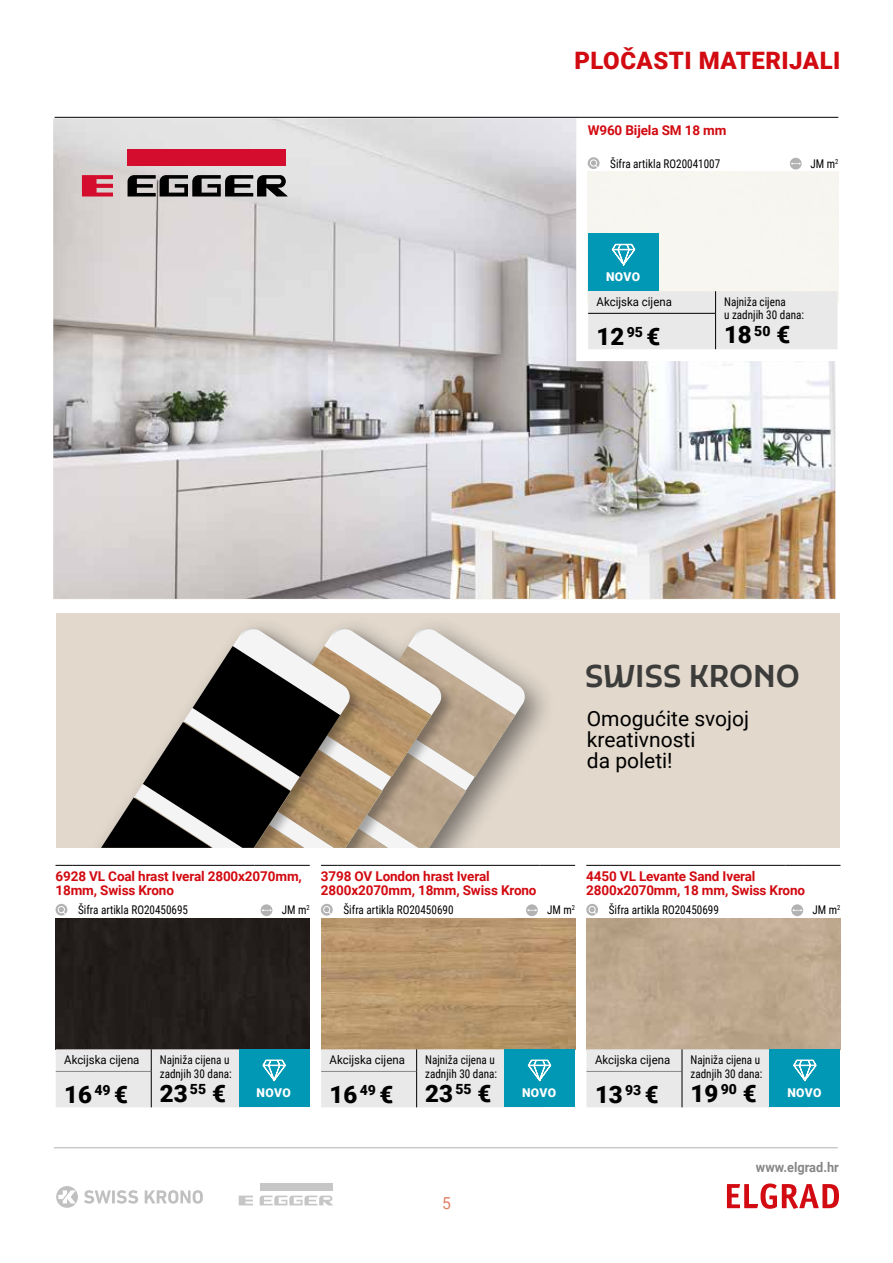
<style>
.page{position:relative;width:893px;height:1263px;background:#fff}
.page>*{position:absolute;margin:0;border:0;box-sizing:border-box;transform-origin:0 0}
.t1{font:600 30px "Kufam";letter-spacing:-.005em;color:#3c3c3b}
.t2{font:900 24px "Roboto";color:#000}
.t3{font:900 24px "Roboto";letter-spacing:.02em;color:#d20a11}
.t4{font:21px/21px "Roboto";color:#000}
.t5{font:16.5px "Roboto";color:#e17f63;scale:.95 1}
.t6{font:700 13.5px/13.5px "Roboto";letter-spacing:-.01em;color:#d20a11}
.t7{font:700 13.5px "Roboto";color:#878787;scale:.95 1}
.t8{font:900 12.15px "Roboto";letter-spacing:.025em;color:#fff}
.t9{font:12px/13.5px "Roboto Condensed";color:#000;scale:.93 1}
.t10{font:12px "Roboto";color:#000;scale:.95 1}
</style>
<div class="page">
<hr style="left:54px;top:1147px;width:784px;height:1px;background:#b3b2b2">
<svg style="left:727px;top:1183px;width:112px;height:26px"></svg>
<hr style="left:55px;top:117px;width:783px;height:1px;background:#000">
<img style="left:53px;top:118px;width:782px;height:481px">
<div style="left:56px;top:614px;width:784px;height:234px;background:#e2d8cc"></div>
<div style="left:56px;top:615px;width:500px;height:233px;background:#000;opacity:.49"></div>
<svg style="left:456px;top:627px;width:71px;height:221px"></svg>
<svg style="left:56px;top:627px;width:296px;height:221px"></svg>
<svg style="left:101px;top:646px;width:414px;height:202px"></svg>
<svg style="left:56px;top:865px;width:16px;height:1px"></svg>
<hr style="left:72px;top:865px;width:183px;height:1px;background:#000">
<svg style="left:255px;top:865px;width:19px;height:1px"></svg>
<hr style="left:274px;top:865px;width:36px;height:1px;background:#000">
<svg style="left:56px;top:904px;width:11px;height:12px"></svg>
<div style="left:58px;top:906px;width:7px;height:7px;border:1px solid #fff;border-radius:50%"></div>
<svg style="left:62px;top:911px;width:5px;height:5px"></svg>
<div style="left:261px;top:904px;width:11px;height:12px;background:#b3b2b2;border-radius:50%"></div>
<svg style="left:262px;top:909px;width:9px;height:2px"></svg>
<div style="left:56px;top:918px;width:254px;height:131px;background:#231e1b"></div>
<svg style="left:321px;top:865px;width:16px;height:1px"></svg>
<hr style="left:337px;top:865px;width:183px;height:1px;background:#000">
<svg style="left:520px;top:865px;width:20px;height:1px"></svg>
<hr style="left:540px;top:865px;width:35px;height:1px;background:#000">
<svg style="left:321px;top:904px;width:12px;height:12px"></svg>
<div style="left:323px;top:906px;width:7px;height:7px;border:1px solid #fff;border-radius:50%"></div>
<svg style="left:327px;top:911px;width:6px;height:5px"></svg>
<div style="left:526px;top:904px;width:12px;height:12px;background:#b3b2b2;border-radius:50%"></div>
<svg style="left:527px;top:909px;width:10px;height:2px"></svg>
<img style="left:321px;top:918px;width:254px;height:131px">
<svg style="left:586px;top:865px;width:17px;height:1px"></svg>
<hr style="left:603px;top:865px;width:182px;height:1px;background:#000">
<svg style="left:785px;top:865px;width:20px;height:1px"></svg>
<hr style="left:805px;top:865px;width:35px;height:1px;background:#000">
<div style="left:586px;top:904px;width:12px;height:12px;background:#b3b2b2;border-radius:50%"></div>
<div style="left:588px;top:906px;width:8px;height:7px;border:1px solid #fff;border-radius:50%"></div>
<svg style="left:593px;top:911px;width:5px;height:5px"></svg>
<div style="left:791px;top:904px;width:12px;height:12px;background:#b3b2b2;border-radius:50%"></div>
<svg style="left:792px;top:909px;width:10px;height:2px"></svg>
<div style="left:239px;top:1049px;width:71px;height:58px;background:#0098b5"></div>
<svg style="left:56px;top:1049px;width:230px;height:59px"></svg>
<div style="left:504px;top:1049px;width:71px;height:58px;background:#0098b5"></div>
<svg style="left:321px;top:1049px;width:231px;height:59px"></svg>
<div style="left:769px;top:1049px;width:71px;height:58px;background:#0098b5"></div>
<svg style="left:586px;top:1049px;width:231px;height:59px"></svg>
<div style="left:588px;top:157px;width:11px;height:12px;background:#b3b2b2;border-radius:50%"></div>
<div style="left:590px;top:159px;width:7px;height:8px;border:1px solid #fff;border-radius:50%"></div>
<svg style="left:594px;top:164px;width:6px;height:6px"></svg>
<div style="left:790px;top:158px;width:12px;height:12px;background:#b3b2b2;border-radius:50%"></div>
<svg style="left:791px;top:162px;width:9px;height:3px"></svg>
<div style="left:588px;top:172px;width:250px;height:131px;background:#f7f6ef"></div>
<div style="left:588px;top:234px;width:71px;height:57px;background:#0098b5"></div>
<svg style="left:588px;top:243px;width:249px;height:106px"></svg>
<div style="left:128px;top:149px;width:158px;height:16px;background:#d40c2d"></div>
<svg style="left:82px;top:175px;width:31px;height:21px"></svg>
<svg style="left:128px;top:175px;width:160px;height:21px;background:#5d5c5c"></svg>
<svg style="left:56px;top:1186px;width:22px;height:22px"></svg>
<svg style="left:58px;top:1190px;width:18px;height:13px"></svg>
<svg style="left:84px;top:1190px;width:54px;height:14px"></svg>
<svg style="left:145px;top:1190px;width:58px;height:14px"></svg>
<div style="left:260px;top:1184px;width:72px;height:7px;background:#c6c6c6"></div>
<svg style="left:239px;top:1195px;width:14px;height:10px"></svg>
<svg style="left:260px;top:1195px;width:73px;height:10px"></svg>
<h2 class="t3" style="left:574px;top:44px;width:268px">PLOČASTI MATERIJALI</h2>
<p class="t6" style="left:588px;top:123px;width:140px">W960 Bijela SM 18 mm</p>
<p class="t9" style="left:610px;top:156px;width:120px">Šifra artikla RO20041007</p>
<p class="t9" style="left:810px;top:156px;width:32px">JM m<sup>2</sup></p>
<p class="t8" style="left:606px;top:268px;width:36px">NOVO</p>
<p class="t10" style="left:597px;top:293px;width:81px">Akcijska cijena</p>
<p class="t9" style="left:724px;top:294px;width:87px">Najniža cijena<br>u zadnjih 30 dana:</p>
<h2 class="t2" style="left:724px;top:318px;width:68px">18 <sup>50</sup> €</h2>
<h2 class="t2" style="left:597px;top:320px;width:65px">12 <sup>95</sup> €</h2>
<h1 class="t1" style="left:585px;top:659px;width:216px">SWISS KRONO</h1>
<h3 class="t4" style="left:587px;top:707px;width:164px">Omogućite svojoj kreativnosti<br>da poleti!</h3>
<p class="t6" style="left:56px;top:869px;width:248px">6928 VL Coal hrast Iveral 2800x2070mm,<br>18mm, Swiss Krono</p>
<p class="t9" style="left:78px;top:903px;width:120px">Šifra artikla RO20450695</p>
<p class="t9" style="left:282px;top:903px;width:32px">JM m<sup>2</sup></p>
<p class="t6" style="left:321px;top:869px;width:217px">3798 OV London hrast Iveral<br>2800x2070mm, 18mm, Swiss Krono</p>
<p class="t9" style="left:343px;top:903px;width:120px">Šifra artikla RO20450690</p>
<p class="t9" style="left:547px;top:903px;width:32px">JM m<sup>2</sup></p>
<p class="t6" style="left:586px;top:869px;width:220px">4450 VL Levante Sand Iveral<br>2800x2070mm, 18 mm, Swiss Krono</p>
<p class="t9" style="left:609px;top:903px;width:120px">Šifra artikla RO20450699</p>
<p class="t9" style="left:812px;top:903px;width:32px">JM m<sup>2</sup></p>
<p class="t10" style="left:64px;top:1051px;width:81px">Akcijska cijena</p>
<p class="t9" style="left:160px;top:1053px;width:79px">Najniža cijena u zadnjih 30 dana:</p>
<h2 class="t2" style="left:160px;top:1076px;width:68px">23 <sup>55</sup> €</h2>
<h2 class="t2" style="left:64px;top:1078px;width:65px">16 <sup>49</sup> €</h2>
<p class="t10" style="left:330px;top:1051px;width:81px">Akcijska cijena</p>
<p class="t9" style="left:425px;top:1053px;width:79px">Najniža cijena u zadnjih 30 dana:</p>
<h2 class="t2" style="left:425px;top:1076px;width:68px">23 <sup>55</sup> €</h2>
<p class="t10" style="left:595px;top:1051px;width:81px">Akcijska cijena</p>
<p class="t9" style="left:690px;top:1053px;width:79px">Najniža cijena u zadnjih 30 dana:</p>
<h2 class="t2" style="left:690px;top:1076px;width:68px">19 <sup>90</sup> €</h2>
<p class="t8" style="left:257px;top:1084px;width:36px">NOVO</p>
<p class="t8" style="left:522px;top:1084px;width:36px">NOVO</p>
<h2 class="t2" style="left:595px;top:1078px;width:65px">13 <sup>93</sup> €</h2>
<p class="t8" style="left:787px;top:1084px;width:36px">NOVO</p>
<h2 class="t2" style="left:330px;top:1078px;width:65px">16 <sup>49</sup> €</h2>
<h3 class="t5" style="left:442px;top:1191px;width:11px">5</h3>
<p class="t7" style="left:756px;top:1157px;width:89px">www.elgrad.hr</p>
</div>
